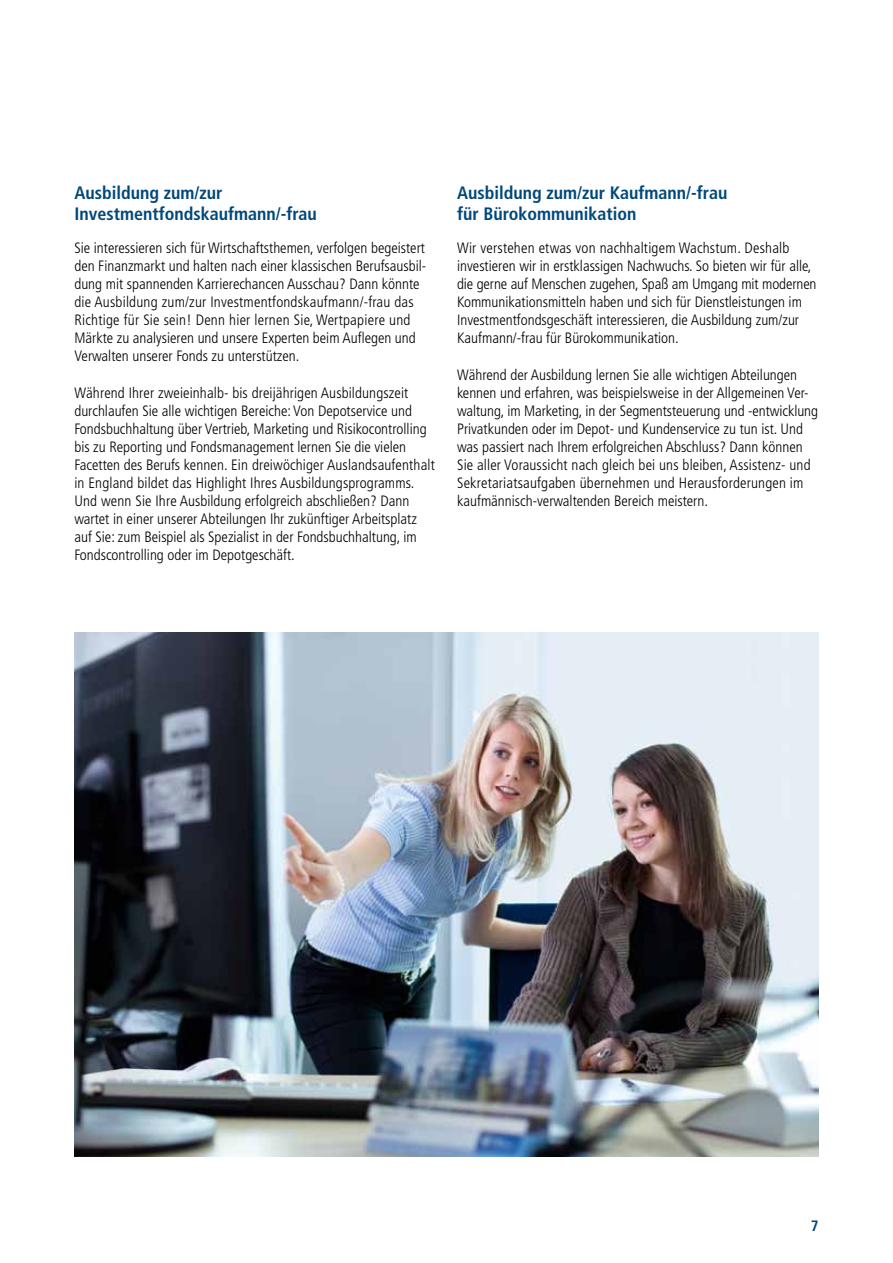
<style>
.page{position:relative;width:893px;height:1263px;background:#fff}
.page>*{position:absolute;margin:0;border:0;box-sizing:border-box;transform-origin:0 0}
.t1{font:700 condensed 18px/21.3px "Frutiger";color:#00487a}
.t2{font:300 condensed 15px/18px "Frutiger";color:#000}
.t3{font:700 condensed 15px "Frutiger";color:#00487a}
</style>
<div class="page">
<img style="left:74px;top:632px;width:745px;height:525px">
<p class="t1" style="left:74px;top:182px;width:244px">Ausbildung zum/zur<br>Investmentfondskaufmann/-frau</p>
<p class="t2" style="left:74px;top:239px;width:353px">Sie interessieren sich für Wirtschaftsthemen, verfolgen begeistert den Finanzmarkt und halten nach einer klassischen Berufsausbil&shy;dung mit spannenden Karrierechancen Ausschau? Dann könnte die Ausbildung zum/zur Investmentfondskaufmann/-frau das Richtige für Sie sein! Denn hier lernen Sie, Wertpapiere und Märkte zu analysieren und unsere Experten beim Auflegen und Verwalten unserer Fonds zu unterstützen.</p>
<p class="t2" style="left:74px;top:384px;width:362px">Während Ihrer zweieinhalb- bis dreijährigen Ausbildungszeit durchlaufen Sie alle wichtigen Bereiche: Von Depotservice und Fondsbuchhaltung über Vertrieb, Marketing und Risikocontrolling bis zu Reporting und Fondsmanagement lernen Sie die vielen Facetten des Berufs kennen. Ein dreiwöchiger Auslandsaufenthalt in England bildet das Highlight Ihres Ausbildungsprogramms.<br>Und wenn Sie Ihre Ausbildung erfolgreich abschließen? Dann wartet in einer unserer Abteilungen Ihr zukünftiger Arbeitsplatz auf Sie: zum Beispiel als Spezialist in der Fondsbuchhaltung, im Fondscontrolling oder im Depotgeschäft.</p>
<p class="t1" style="left:457px;top:182px;width:272px">Ausbildung zum/zur Kaufmann/-frau für Bürokommunikation</p>
<p class="t2" style="left:457px;top:239px;width:361px">Wir verstehen etwas von nachhaltigem Wachstum. Deshalb investieren wir in erstklassigen Nachwuchs. So bieten wir für alle, die gerne auf Menschen zugehen, Spaß am Umgang mit modernen Kommunikationsmitteln haben und sich für Dienstleistungen im Investmentfondsgeschäft interessieren, die Ausbildung zum/zur Kaufmann/-frau für Bürokommunikation.</p>
<p class="t2" style="left:457px;top:365px;width:362px">Während der Ausbildung lernen Sie alle wichtigen Abteilungen kennen und erfahren, was beispielsweise in der Allgemeinen Ver&shy;waltung, im Marketing, in der Segmentsteuerung und -entwicklung Privatkunden oder im Depot- und Kundenservice zu tun ist. Und was passiert nach Ihrem erfolgreichen Abschluss? Dann können Sie aller Voraussicht nach gleich bei uns bleiben, Assistenz- und Sekretariatsaufgaben übernehmen und Herausforderungen im kaufmännisch-verwaltenden Bereich meistern.</p>
<p class="t3" style="left:811px;top:1216px;width:9px">7</p>
</div>
